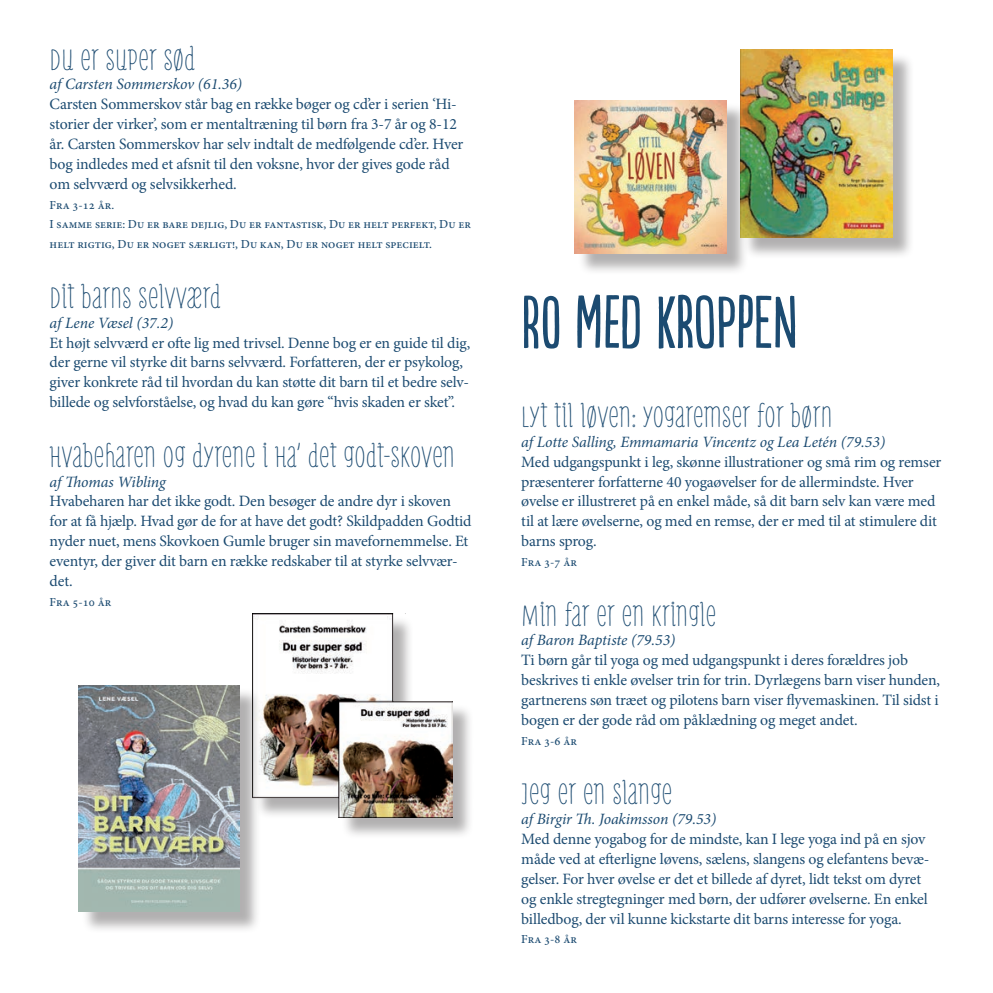
<style>
.page{position:relative;width:993px;height:993px;background:#fff}
.page>*{position:absolute;margin:0;border:0;box-sizing:border-box;transform-origin:0 0}
.t1{font:70px "Populaire";color:#1c4b71}
.t2{font:31.5px "Mr Moustache Text";color:#1c4b71}
.t3{font:15.75px/19.8px "Minion Pro";letter-spacing:-.01em;color:#1c4b71}
.t4{font:italic 15.75px "Minion Pro";letter-spacing:-.01em;color:#1c4b71}
.t5{font:500 12.25px/19.6px "Minion Pro";color:#1c4b71}
</style>
<div class="page">
<div style="left:255px;top:615px;width:227px;height:231px;background:#231f20;opacity:.35"></div>
<img style="left:252px;top:613px;width:200px;height:204px">
<div style="left:81px;top:687px;width:188px;height:253px;background:#231f20;opacity:.35"></div>
<img style="left:79px;top:685px;width:160px;height:226px">
<div style="left:577px;top:103px;width:179px;height:186px;background:#231f20;opacity:.35"></div>
<img style="left:574px;top:100px;width:152px;height:153px">
<div style="left:742px;top:52px;width:179px;height:217px;background:#231f20;opacity:.35"></div>
<img style="left:740px;top:50px;width:152px;height:187px">
<h2 class="t2" style="left:50px;top:44px;width:147px">DU ER SUPER SØD</h2>
<p class="t4" style="left:50px;top:74px;width:194px">af Carsten Sommerskov (61.36)</p>
<p class="t3" style="left:50px;top:94px;width:415px">Carsten Sommerskov står bag en række bøger og cd’er i serien ‘Hi&shy;storier der virker’, som er mentaltræning til børn fra 3-7 år og 8-12 år. Carsten Sommerskov har selv indtalt de medfølgende cd’er. Hver bog indledes med et afsnit til den voksne, hvor der gives gode råd om selvværd og selvsikkerhed.</p>
<p class="t5" style="left:50px;top:195px;width:423px">Fra 3-12 år.<br>I samme serie: Du er bare dejlig, Du er fantastisk, Du er helt perfekt, Du er helt rigtig, Du er noget særligt!, Du kan, Du er noget helt specielt.</p>
<h2 class="t2" style="left:50px;top:282px;width:172px">DIT BARNS SELVVÆRD</h2>
<p class="t4" style="left:50px;top:312px;width:125px">af Lene Væsel (37.2)</p>
<p class="t3" style="left:50px;top:332px;width:422px">Et højt selvværd er ofte lig med trivsel. Denne bog er en guide til dig, der gerne vil styrke dit barns selvværd. Forfatteren, der er psykolog, giver konkrete råd til hvordan du kan støtte dit barn til et bedre selv&shy;billede og selvforståelse, og hvad du kan gøre “hvis skaden er sket”.</p>
<h2 class="t2" style="left:50px;top:441px;width:407px">HVABEHAREN OG DYRENE I HA’ DET GODT-SKOVEN</h2>
<p class="t4" style="left:50px;top:470px;width:118px">af Thomas Wibling</p>
<p class="t3" style="left:50px;top:491px;width:423px">Hvabeharen har det ikke godt. Den besøger de andre dyr i skoven for at få hjælp. Hvad gør de for at have det godt? Skildpadden Godtid nyder nuet, mens Skovkoen Gumle bruger sin mavefornemmelse. Et eventyr, der giver dit barn en række redskaber til at styrke selvvær&shy;det.</p>
<p class="t5" style="left:50px;top:592px;width:63px">Fra 5-10 år</p>
<h1 class="t1" style="left:521px;top:285px;width:277px">RO MED KROPPEN</h1>
<h2 class="t2" style="left:521px;top:401px;width:312px">LYT TIL LØVEN: YOGAREMSER FOR BØRN</h2>
<p class="t4" style="left:521px;top:431px;width:365px">af Lotte Salling, Emmamaria Vincentz og Lea Letén (79.53)</p>
<p class="t3" style="left:521px;top:451px;width:421px">Med udgangspunkt i leg, skønne illustrationer og små rim og remser præsenterer forfatterne 40 yogaøvelser for de allermindste. Hver øvelse er illustreret på en enkel måde, så dit barn selv kan være med til at lære øvelserne, og med en remse, der er med til at stimulere dit barns sprog.</p>
<p class="t5" style="left:521px;top:552px;width:57px">Fra 3-7 år</p>
<h2 class="t2" style="left:521px;top:600px;width:196px">MIN FAR ER EN KRINGLE</h2>
<p class="t4" style="left:521px;top:629px;width:156px">af Baron Baptiste (79.53)</p>
<p class="t3" style="left:521px;top:650px;width:420px">Ti børn går til yoga og med udgangspunkt i deres forældres job beskrives ti enkle øvelser trin for trin. Dyrlægens barn viser hunden, gartnerens søn træet og pilotens barn viser flyvemaskinen. Til sidst i bogen er der gode råd om påklædning og meget andet.</p>
<p class="t5" style="left:521px;top:730px;width:57px">Fra 3-6 år</p>
<h2 class="t2" style="left:521px;top:778px;width:152px">JEG ER EN SLANGE</h2>
<p class="t4" style="left:521px;top:808px;width:196px">af Birgir Th. Joakimsson (79.53)</p>
<p class="t3" style="left:521px;top:828px;width:409px">Med denne yogabog for de mindste, kan I lege yoga ind på en sjov måde ved at efterligne løvens, sælens, slangens og elefantens bevæ&shy;gelser. For hver øvelse er det et billede af dyret, lidt tekst om dyret og enkle stregtegninger med børn, der udfører øvelserne. En enkel billedbog, der vil kunne kickstarte dit barns interesse for yoga.</p>
<p class="t5" style="left:521px;top:929px;width:57px">Fra 3-8 år</p>
</div>
